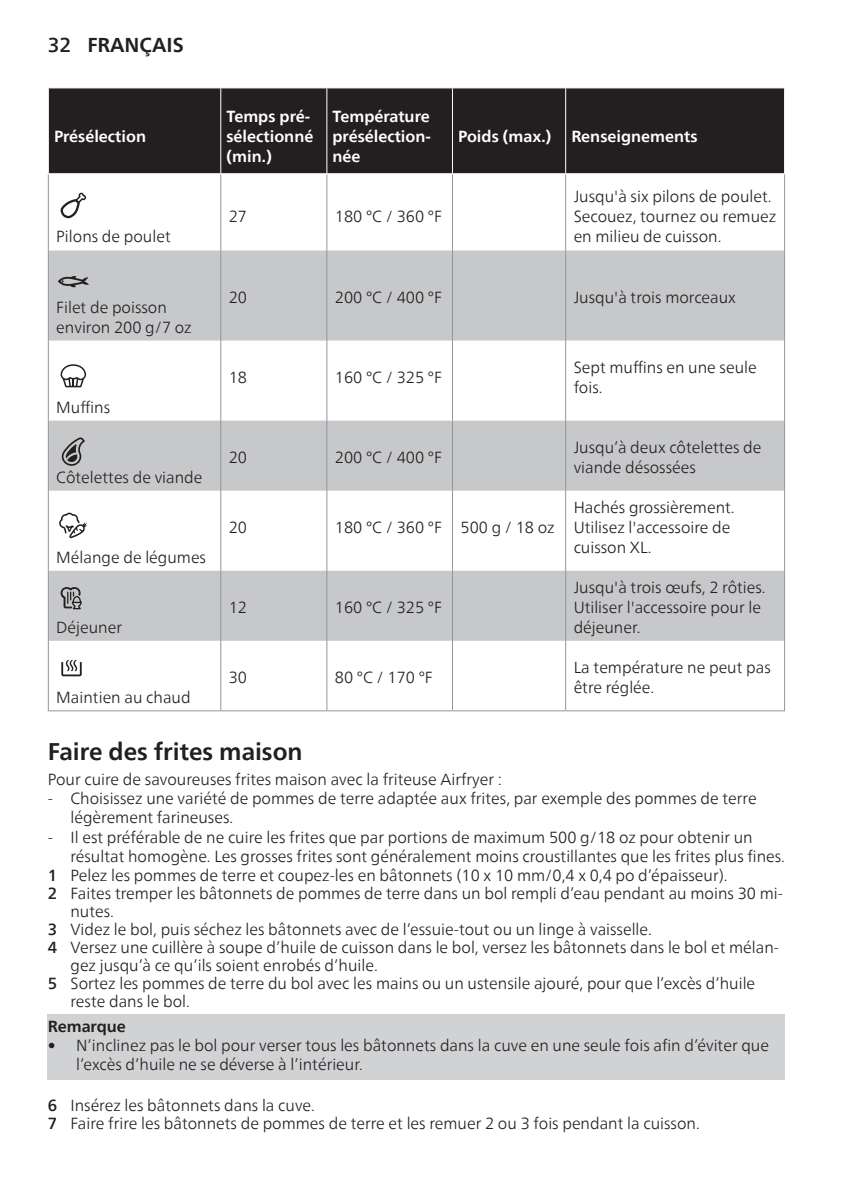
<style>
.page{position:relative;width:844px;height:1196px;background:#fff}
.page>*{position:absolute;margin:0;border:0;box-sizing:border-box;transform-origin:0 0}
.Heading_1{font:700 24px "Neue Frutiger World";color:#231f20}
.t1{font:700 20px "Neue Frutiger World";color:#231f20}
.chapter-paragraph{font:300 16px/19.2px "Neue Frutiger World";color:#231f20}
.dfutable{font:300 16px/20px "Neue Frutiger World";color:#231f20}
.dfutable_header{font:700 16px/20px "Neue Frutiger World";color:#fff}
.NOTE_Heading{font:700 16px "Neue Frutiger World";color:#231f20}
.s1{font-weight:500}
</style>
<div class="page">
<div style="left:48px;top:1013px;width:737px;height:66px;background:#d1d2d4"></div>
<div style="left:49px;top:88px;width:735px;height:85px;background:#231f20"></div>
<svg style="left:49px;top:250px;width:735px;height:390px;fill:#c7c8ca"></svg>
<hr style="left:326px;top:88px;width:1px;height:85px;background:#fff">
<hr style="left:452px;top:88px;width:1px;height:85px;background:#fff">
<hr style="left:565px;top:88px;width:1px;height:85px;background:#fff">
<hr style="left:48px;top:174px;width:1px;height:76px;background:#939598">
<hr style="left:220px;top:174px;width:1px;height:76px;background:#939598">
<hr style="left:326px;top:174px;width:1px;height:76px;background:#939598">
<hr style="left:452px;top:174px;width:1px;height:76px;background:#939598">
<hr style="left:565px;top:174px;width:1px;height:76px;background:#939598">
<hr style="left:784px;top:174px;width:1px;height:76px;background:#939598">
<hr style="left:48px;top:250px;width:1px;height:90px;background:#939598">
<hr style="left:220px;top:250px;width:1px;height:90px;background:#939598">
<hr style="left:326px;top:250px;width:1px;height:90px;background:#939598">
<hr style="left:452px;top:250px;width:1px;height:90px;background:#939598">
<hr style="left:565px;top:250px;width:1px;height:90px;background:#939598">
<hr style="left:784px;top:250px;width:1px;height:90px;background:#939598">
<hr style="left:48px;top:340px;width:1px;height:80px;background:#939598">
<hr style="left:220px;top:340px;width:1px;height:80px;background:#939598">
<hr style="left:326px;top:340px;width:1px;height:80px;background:#939598">
<hr style="left:452px;top:340px;width:1px;height:80px;background:#939598">
<hr style="left:565px;top:340px;width:1px;height:80px;background:#939598">
<hr style="left:784px;top:340px;width:1px;height:80px;background:#939598">
<hr style="left:48px;top:420px;width:1px;height:70px;background:#939598">
<hr style="left:220px;top:420px;width:1px;height:70px;background:#939598">
<hr style="left:326px;top:420px;width:1px;height:70px;background:#939598">
<hr style="left:452px;top:420px;width:1px;height:70px;background:#939598">
<hr style="left:565px;top:420px;width:1px;height:70px;background:#939598">
<hr style="left:784px;top:420px;width:1px;height:70px;background:#939598">
<hr style="left:48px;top:490px;width:1px;height:80px;background:#939598">
<hr style="left:220px;top:490px;width:1px;height:80px;background:#939598">
<hr style="left:326px;top:490px;width:1px;height:80px;background:#939598">
<hr style="left:452px;top:490px;width:1px;height:80px;background:#939598">
<hr style="left:565px;top:490px;width:1px;height:80px;background:#939598">
<hr style="left:784px;top:490px;width:1px;height:80px;background:#939598">
<hr style="left:48px;top:570px;width:1px;height:70px;background:#939598">
<hr style="left:220px;top:570px;width:1px;height:70px;background:#939598">
<hr style="left:326px;top:570px;width:1px;height:70px;background:#939598">
<hr style="left:452px;top:570px;width:1px;height:70px;background:#939598">
<hr style="left:565px;top:570px;width:1px;height:70px;background:#939598">
<hr style="left:784px;top:570px;width:1px;height:70px;background:#939598">
<hr style="left:48px;top:640px;width:1px;height:70px;background:#939598">
<hr style="left:220px;top:640px;width:1px;height:70px;background:#939598">
<hr style="left:326px;top:640px;width:1px;height:70px;background:#939598">
<hr style="left:452px;top:640px;width:1px;height:70px;background:#939598">
<hr style="left:565px;top:640px;width:1px;height:70px;background:#939598">
<hr style="left:784px;top:640px;width:1px;height:70px;background:#939598">
<hr style="left:48px;top:710px;width:173px;height:1px;background:#939598">
<hr style="left:221px;top:710px;width:106px;height:1px;background:#939598">
<hr style="left:327px;top:710px;width:125px;height:1px;background:#939598">
<hr style="left:452px;top:710px;width:113px;height:1px;background:#939598">
<hr style="left:565px;top:710px;width:220px;height:1px;background:#939598">
<hr style="left:220px;top:88px;width:1px;height:85px;background:#fff">
<svg style="left:61px;top:193px;width:25px;height:25px"></svg>
<svg style="left:58px;top:276px;width:31px;height:11px"></svg>
<svg style="left:61px;top:364px;width:25px;height:23px"></svg>
<svg style="left:61px;top:437px;width:24px;height:29px"></svg>
<svg style="left:59px;top:512px;width:28px;height:26px"></svg>
<svg style="left:61px;top:587px;width:21px;height:22px"></svg>
<svg style="left:61px;top:659px;width:21px;height:17px"></svg>
<p class="t1" style="left:48px;top:28px;width:137px"><span class="s1">32</span> FRANÇAIS</p>
<p class="dfutable_header" style="left:54px;top:126px;width:94px">Présélection</p>
<p class="dfutable" style="left:56px;top:227px;width:116px">Pilons de poulet</p>
<p class="dfutable" style="left:56px;top:297px;width:137px">Filet de poisson environ 200 g/7 oz</p>
<p class="dfutable" style="left:56px;top:397px;width:55px">Muffins</p>
<p class="dfutable" style="left:56px;top:467px;width:148px">Côtelettes de viande</p>
<p class="dfutable" style="left:56px;top:547px;width:151px">Mélange de légumes</p>
<p class="dfutable" style="left:56px;top:617px;width:67px">Déjeuner</p>
<p class="dfutable" style="left:56px;top:687px;width:136px">Maintien au chaud</p>
<p class="dfutable_header" style="left:226px;top:106px;width:88px">Temps pré&shy;sélectionné (min.)</p>
<p class="dfutable_header" style="left:332px;top:106px;width:100px;text-align:justify">Température présélection&shy;née</p>
<p class="dfutable" style="left:229px;top:207px;width:20px">27</p>
<p class="dfutable" style="left:335px;top:207px;width:109px">180 °C / 360 °F</p>
<p class="dfutable_header" style="left:458px;top:126px;width:95px">Poids (max.)</p>
<p class="dfutable_header" style="left:571px;top:126px;width:128px">Renseignements</p>
<p class="dfutable" style="left:573px;top:187px;width:199px">Jusqu'à six pilons de poulet.</p>
<p class="dfutable" style="left:573px;top:207px;width:204px">Secouez, tournez ou remuez en milieu de cuisson.</p>
<p class="dfutable" style="left:229px;top:287px;width:20px">20</p>
<p class="dfutable" style="left:335px;top:287px;width:109px">200 °C / 400 °F</p>
<p class="dfutable" style="left:573px;top:287px;width:164px">Jusqu'à trois morceaux</p>
<p class="dfutable" style="left:229px;top:367px;width:20px">18</p>
<p class="dfutable" style="left:335px;top:367px;width:109px">160 °C / 325 °F</p>
<p class="dfutable" style="left:573px;top:357px;width:184px">Sept muffins en une seule fois.</p>
<p class="dfutable" style="left:229px;top:447px;width:20px">20</p>
<p class="dfutable" style="left:335px;top:447px;width:109px">200 °C / 400 °F</p>
<p class="dfutable" style="left:573px;top:437px;width:189px">Jusqu’à deux côtelettes de viande désossées</p>
<p class="dfutable" style="left:229px;top:517px;width:20px">20</p>
<p class="dfutable" style="left:335px;top:517px;width:109px">180 °C / 360 °F</p>
<p class="dfutable" style="left:460px;top:517px;width:96px">500 g / 18 oz</p>
<p class="dfutable" style="left:229px;top:597px;width:20px">12</p>
<p class="dfutable" style="left:335px;top:597px;width:109px">160 °C / 325 °F</p>
<p class="dfutable" style="left:573px;top:497px;width:162px">Hachés grossièrement.</p>
<p class="dfutable" style="left:573px;top:517px;width:158px">Utilisez l'accessoire de cuisson XL.</p>
<p class="dfutable" style="left:573px;top:577px;width:193px">Jusqu'à trois œufs, 2 rôties.</p>
<p class="dfutable" style="left:573px;top:597px;width:189px">Utiliser l'accessoire pour le déjeuner.</p>
<p class="dfutable" style="left:229px;top:667px;width:20px">30</p>
<p class="dfutable" style="left:335px;top:667px;width:99px">80 °C / 170 °F</p>
<p class="dfutable" style="left:573px;top:657px;width:199px">La température ne peut pas être réglée.</p>
<p class="Heading_1" style="left:48px;top:730px;width:256px">Faire des frites maison</p>
<p class="chapter-paragraph" style="left:48px;top:769px;width:455px">Pour cuire de savoureuses frites maison avec la friteuse Airfryer :</p>
<p class="chapter-paragraph" style="left:70px;top:788px;width:687px;text-indent:-23px">- Choisissez une variété de pommes de terre adaptée aux frites, par exemple des pommes de terre légèrement farineuses.</p>
<p class="chapter-paragraph" style="left:70px;top:827px;width:716px;text-indent:-23px">- Il est préférable de ne cuire les frites que par portions de maximum 500 g/18 oz pour obtenir un résultat homogène. Les grosses frites sont généralement moins croustillantes que les frites plus fines.</p>
<p class="chapter-paragraph" style="left:48px;top:865px;width:681px"><span class="s1">1</span> Pelez les pommes de terre et coupez-les en bâtonnets (10 x 10 mm/0,4 x 0,4 po d’épaisseur).</p>
<p class="chapter-paragraph" style="left:70px;top:884px;width:714px;line-height:18px;text-indent:-23px"><span class="s1">2</span> Faites tremper les bâtonnets de pommes de terre dans un bol rempli d’eau pendant au moins 30 mi&shy;nutes.</p>
<p class="chapter-paragraph" style="left:48px;top:919px;width:605px"><span class="s1">3</span> Videz le bol, puis séchez les bâtonnets avec de l’essuie-tout ou un linge à vaisselle.</p>
<p class="chapter-paragraph" style="left:70px;top:938px;width:710px;line-height:18px;text-indent:-23px"><span class="s1">4</span> Versez une cuillère à soupe d’huile de cuisson dans le bol, versez les bâtonnets dans le bol et mélan&shy;gez jusqu’à ce qu’ils soient enrobés d’huile.</p>
<p class="chapter-paragraph" style="left:70px;top:974px;width:686px;line-height:18px;text-indent:-23px"><span class="s1">5</span> Sortez les pommes de terre du bol avec les mains ou un ustensile ajouré, pour que l’excès d’huile reste dans le bol.</p>
<p class="NOTE_Heading" style="left:48px;top:1012px;width:79px">Remarque</p>
<p class="chapter-paragraph" style="left:76px;top:1035px;width:694px;text-indent:-28px">• N’inclinez pas le bol pour verser tous les bâtonnets dans la cuve en une seule fois afin d’éviter que l’excès d’huile ne se déverse à l’intérieur.</p>
<p class="chapter-paragraph" style="left:48px;top:1095px;width:269px"><span class="s1">6</span> Insérez les bâtonnets dans la cuve.</p>
<p class="chapter-paragraph" style="left:48px;top:1113px;width:653px"><span class="s1">7</span> Faire frire les bâtonnets de pommes de terre et les remuer 2 ou 3 fois pendant la cuisson.</p>
</div>
